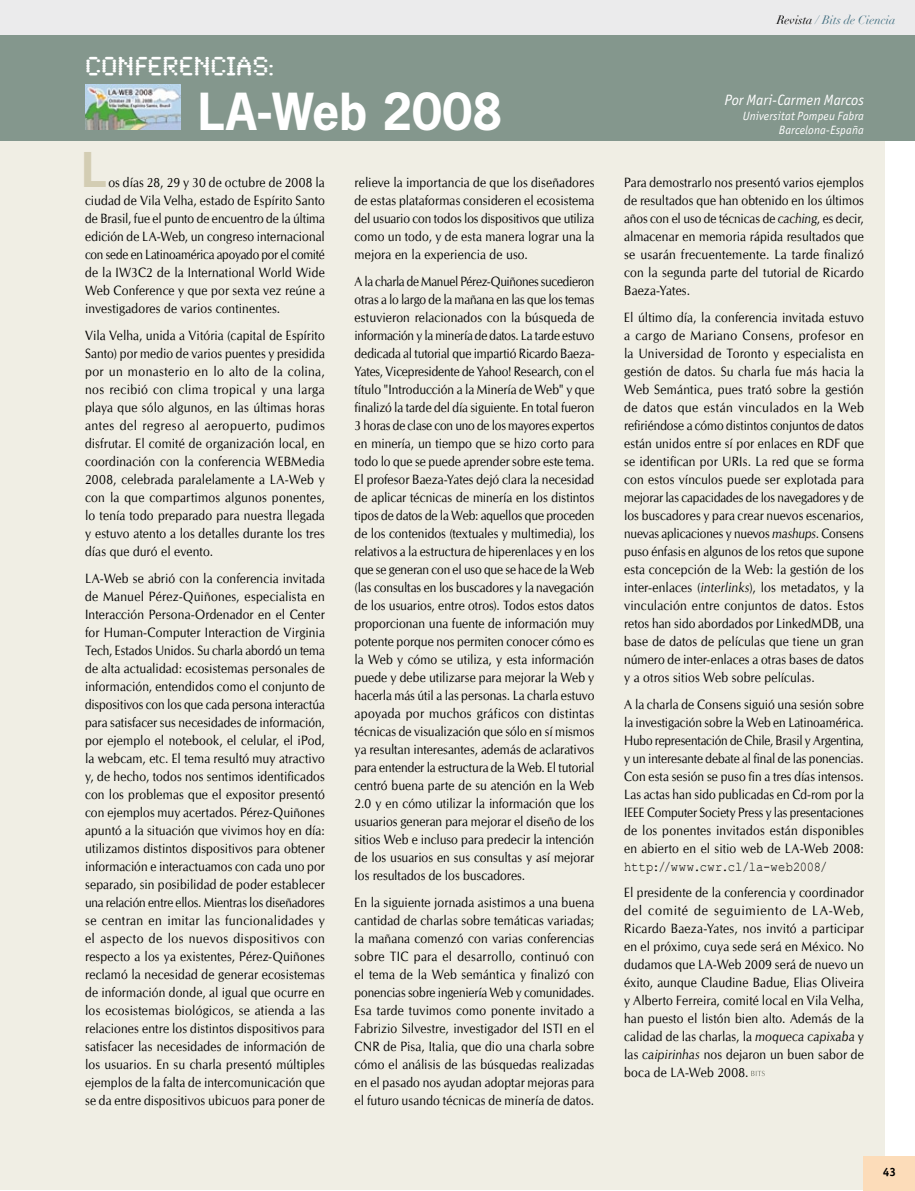
<style>
.page{position:relative;width:915px;height:1191px;background:#fff}
.page>*{position:absolute;margin:0;border:0;box-sizing:border-box;transform-origin:0 0}
.t1{font:700 48px "News Gothic Std";color:#fff}
.t2{font:700 45px "News Gothic Std";color:#d3cdb3}
.t3{font:27px "Synchro LET";color:#fff}
.t4{font:italic 15px "Officina San ITC";color:#fff}
.t5{font:13.5px/18px "CG Omega";letter-spacing:.01em;color:#000;text-align:justify;scale:.9 1}
.t6{font:13.5px/18px "CG Omega";letter-spacing:.01em;color:#000;text-align:justify;scale:.88 1}
.t7{font:13.5px/18px "CG Omega";letter-spacing:.01em;color:#000;text-align:justify;scale:.89 1}
.t8{font:13.5px "Courier New";letter-spacing:.005em;color:#000;scale:.9 1}
.t9{font:italic 12px/14.4px "Officina San ITC";letter-spacing:.01em;color:#fff;text-align:right}
.t10{font:italic 12px "Didot";color:#436f81}
.t11{font:700 12px "Officina Sans";color:#000}
.s1{color:#000}
.s2{font-style:italic}
</style>
<div class="page">
<div style="left:0;top:130px;width:884px;height:1060px;background:#f0eee4"></div>
<div style="left:0;top:34px;width:914px;height:106px;background:#84978d"></div>
<img style="left:85px;top:85px;width:95px;height:45px">
<svg style="left:751px;top:1070px;width:13px;height:6px"></svg>
<div style="left:0;top:0;width:914px;height:34px;background:#ebebec"></div>
<div style="left:863px;top:1157px;width:51px;height:34px;background:#fcdcb9"></div>
<h3 class="t3" style="left:85px;top:41px;width:191px">CONFERENCIAS:</h3>
<h1 class="t1" style="left:198px;top:80px;width:305px">LA-Web 2008</h1>
<h2 class="t2" style="left:82px;top:140px;width:27px">L</h2>
<p class="t5" style="left:85px;top:174px;width:268px;text-indent:23px">os días 28, 29 y 30 de octubre de 2008 la ciudad de Vila Velha, estado de Espírito Santo de Brasil, fue el punto de encuentro de la última edición de LA-Web, un congreso internacional con sede en Latinoamérica apoyado por el comité de la IW3C2 de la International World Wide Web Conference y que por sexta vez reúne a investigadores de varios continentes.</p>
<p class="t5" style="left:85px;top:326px;width:268px">Vila Velha, unida a Vitória (capital de Espírito Santo) por medio de varios puentes y presidida por un monasterio en lo alto de la colina, nos recibió con clima tropical y una larga playa que sólo algunos, en las últimas horas antes del regreso al aeropuerto, pudimos disfrutar. El comité de organización local, en coordinación con la conferencia WEBMedia 2008, celebrada paralelamente a LA-Web y con la que compartimos algunos ponentes, lo tenía todo preparado para nuestra llegada y estuvo atento a los detalles durante los tres días que duró el evento.</p>
<p class="t5" style="left:85px;top:569px;width:268px">LA-Web se abrió con la conferencia invitada de Manuel Pérez-Quiñones, especialista en Interacción Persona-Ordenador en el Center for Human-Computer Interaction de Virginia Tech, Estados Unidos. Su charla abordó un tema de alta actualidad: ecosistemas personales de información, entendidos como el conjunto de dispositivos con los que cada persona interactúa para satisfacer sus necesidades de información, por ejemplo el notebook, el celular, el iPod, la webcam, etc. El tema resultó muy atractivo y, de hecho, todos nos sentimos identificados con los problemas que el expositor presentó con ejemplos muy acertados. Pérez-Quiñones apuntó a la situación que vivimos hoy en día: utilizamos distintos dispositivos para obtener información e interactuamos con cada uno por separado, sin posibilidad de poder establecer una relación entre ellos. Mientras los diseñadores se centran en imitar las funcionalidades y el aspecto de los nuevos dispositivos con respecto a los ya existentes, Pérez-Quiñones reclamó la necesidad de generar ecosistemas de información donde, al igual que ocurre en los ecosistemas biológicos, se atienda a las relaciones entre los distintos dispositivos para satisfacer las necesidades de información de los usuarios. En su charla presentó múltiples ejemplos de la falta de intercomunicación que se da entre dispositivos ubicuos para poner de</p>
<p class="t5" style="left:354px;top:174px;width:268px">relieve la importancia de que los diseñadores de estas plataformas consideren el ecosistema del usuario con todos los dispositivos que utiliza como un todo, y de esta manera lograr una la mejora en la experiencia de uso.</p>
<p class="t6" style="left:354px;top:272px;width:274px">A la charla de Manuel Pérez-Quiñones sucedieron otras a lo largo de la mañana en las que los temas estuvieron relacionados con la búsqueda de información y la minería de datos. La tarde estuvo dedicada al tutorial que impartió Ricardo Baeza-Yates, Vicepresidente de Yahoo! Research, con el título "Introducción a la Minería de Web" y que finalizó la tarde del día siguiente. En total fueron 3 horas de clase con uno de los mayores expertos en minería, un tiempo que se hizo corto para todo lo que se puede aprender sobre este tema.<br>El profesor Baeza-Yates dejó clara la necesidad de aplicar técnicas de minería en los distintos tipos de datos de la Web: aquellos que proceden de los contenidos (textuales y multimedia), los relativos a la estructura de hiperenlaces y en los que se generan con el uso que se hace de la Web (las consultas en los buscadores y la navegación de los usuarios, entre otros). Todos estos datos proporcionan una fuente de información muy potente porque nos permiten conocer cómo es la Web y cómo se utiliza, y esta información puede y debe utilizarse para mejorar la Web y hacerla más útil a las personas. La charla estuvo apoyada por muchos gráficos con distintas técnicas de visualización que sólo en sí mismos ya resultan interesantes, además de aclarativos para entender la estructura de la Web. El tutorial centró buena parte de su atención en la Web 2.0 y en cómo utilizar la información que los usuarios generan para mejorar el diseño de los sitios Web e incluso para predecir la intención de los usuarios en sus consultas y así mejorar los resultados de los buscadores.</p>
<p class="t5" style="left:354px;top:893px;width:268px">En la siguiente jornada asistimos a una buena cantidad de charlas sobre temáticas variadas; la mañana comenzó con varias conferencias sobre TIC para el desarrollo, continuó con el tema de la Web semántica y finalizó con ponencias sobre ingeniería Web y comunidades.<br>Esa tarde tuvimos como ponente invitado a Fabrizio Silvestre, investigador del ISTI en el CNR de Pisa, Italia, que dio una charla sobre cómo el análisis de las búsquedas realizadas en el pasado nos ayudan adoptar mejoras para el futuro usando técnicas de minería de datos.</p>
<p class="t10" style="left:776px;top:12px;width:120px"><span class="s1">Revista</span> / Bits de Ciencia</p>
<p class="t4" style="left:724px;top:92px;width:141px">Por Mari-Carmen Marcos</p>
<p class="t9" style="left:742px;top:108px;width:122px">Universitat Pompeu Fabra<br>Barcelona-España</p>
<p class="t7" style="left:624px;top:174px;width:271px">Para demostrarlo nos presentó varios ejemplos de resultados que han obtenido en los últimos años con el uso de técnicas de <span class="s2">caching</span>, es decir, almacenar en memoria rápida resultados que se usarán frecuentemente. La tarde finalizó con la segunda parte del tutorial de Ricardo Baeza-Yates.</p>
<p class="t5" style="left:624px;top:308px;width:268px">El último día, la conferencia invitada estuvo a cargo de Mariano Consens, profesor en la Universidad de Toronto y especialista en gestión de datos. Su charla fue más hacia la Web Semántica, pues trató sobre la gestión de datos que están vinculados en la Web refiriéndose a cómo distintos conjuntos de datos están unidos entre sí por enlaces en RDF que se identifican por URIs. La red que se forma con estos vínculos puede ser explotada para mejorar las capacidades de los navegadores y de los buscadores y para crear nuevos escenarios, nuevas aplicaciones y nuevos <span class="s2">mashups</span>. Consens puso énfasis en algunos de los retos que supone esta concepción de la Web: la gestión de los inter-enlaces (<span class="s2">interlinks</span>), los metadatos, y la vinculación entre conjuntos de datos. Estos retos han sido abordados por LinkedMDB, una base de datos de películas que tiene un gran número de inter-enlaces a otras bases de datos y a otros sitios Web sobre películas.</p>
<p class="t5" style="left:624px;top:695px;width:268px">A la charla de Consens siguió una sesión sobre la investigación sobre la Web en Latinoamérica.<br>Hubo representación de Chile, Brasil y Argentina, y un interesante debate al final de las ponencias.<br>Con esta sesión se puso fin a tres días intensos.<br>Las actas han sido publicadas en Cd-rom por la IEEE Computer Society Press y las presentaciones de los ponentes invitados están disponibles en abierto en el sitio web de LA-Web 2008:</p>
<p class="t8" style="left:624px;top:860px;width:227px">http://www.cwr.cl/la-web2008/</p>
<p class="t5" style="left:624px;top:883px;width:268px">El presidente de la conferencia y coordinador del comité de seguimiento de LA-Web, Ricardo Baeza-Yates, nos invitó a participar en el próximo, cuya sede será en México. No dudamos que LA-Web 2009 será de nuevo un éxito, aunque Claudine Badue, Elias Oliveira y Alberto Ferreira, comité local en Vila Velha, han puesto el listón bien alto. Además de la calidad de las charlas, la <span class="s2">moqueca capixaba</span> y las <span class="s2">caipirinhas</span> nos dejaron un buen sabor de boca de LA-Web 2008.</p>
<p class="t11" style="left:882px;top:1164px;width:15px">43</p>
</div>
